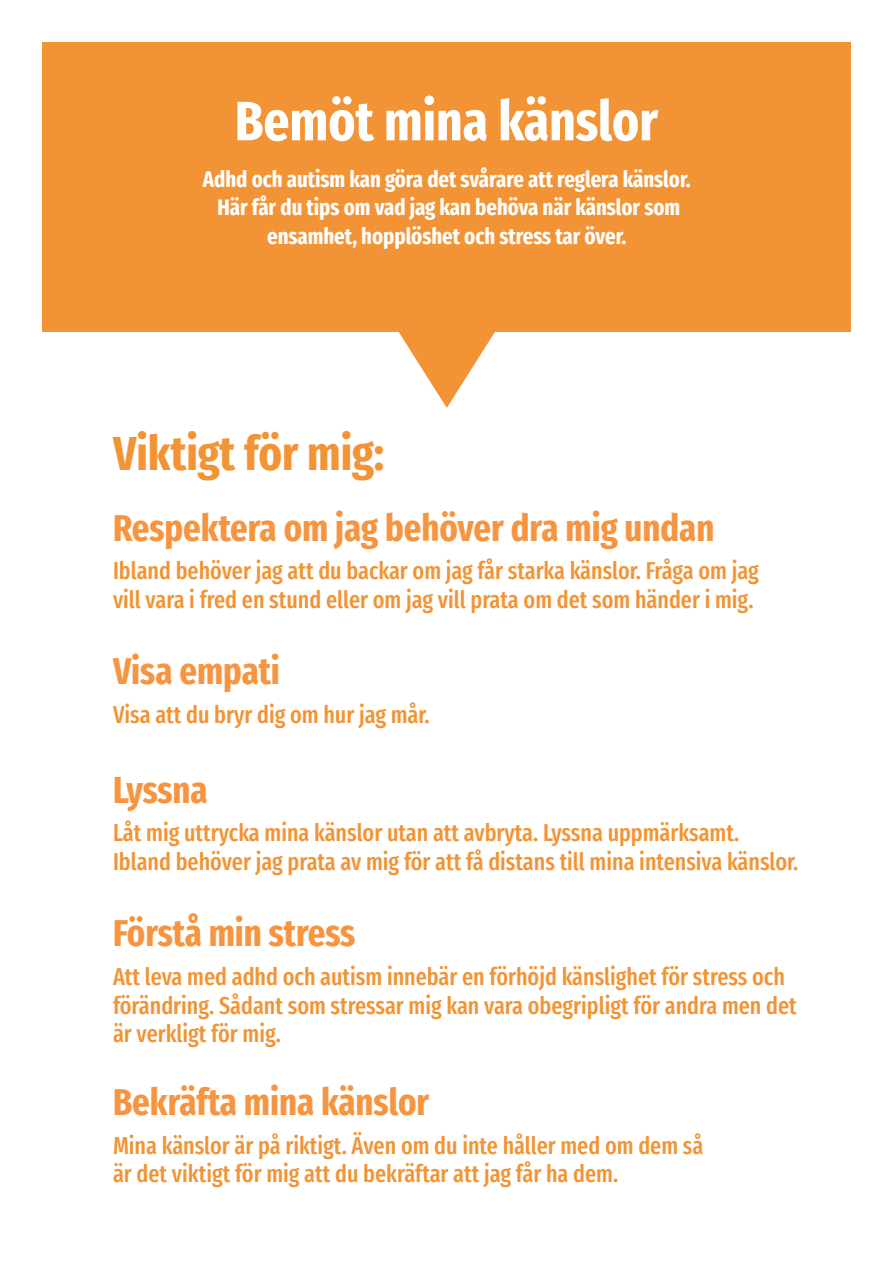
<style>
.page{position:relative;width:893px;height:1263px;background:#fff}
.page>*{position:absolute;margin:0;border:0;box-sizing:border-box;transform-origin:0 0}
.t1{font:700 extra-condensed 55.5px "Fira Sans";color:#fff}
.t2{font:700 extra-condensed 48px "Fira Sans";color:#f29435}
.t3{font:700 extra-condensed 37.5px "Fira Sans";color:#f7943f}
.t4{font:500 extra-condensed 24px/28.8px "Fira Sans";color:#f29435}
.t5{font:700 extra-condensed 22.5px "Fira Sans";color:#fff}
</style>
<div class="page">
<div style="left:43px;top:43px;width:808px;height:289px;background:#f29435"></div>
<svg style="left:398px;top:332px;width:97px;height:76px"></svg>
<p class="t1" style="left:235px;top:75px;width:425px">Bemöt mina känslor</p>
<p class="t5" style="left:203px;top:160px;width:489px">Adhd och autism kan göra det svårare att reglera känslor.</p>
<p class="t5" style="left:217px;top:189px;width:464px">Här får du tips om vad jag kan behöva när känslor som</p>
<p class="t5" style="left:267px;top:217px;width:361px">ensamhet, hopplöshet och stress tar över.</p>
<p class="t2" style="left:113px;top:413px;width:273px">Viktigt för mig:</p>
<p class="t3" style="left:113px;top:496px;width:603px">Respektera om jag behöver dra mig undan</p>
<p class="t4" style="left:113px;top:555px;width:647px">Ibland behöver jag att du backar om jag får starka känslor. Fråga om jag vill vara i fred en stund eller om jag vill prata om det som händer i mig.</p>
<p class="t3" style="left:113px;top:640px;width:168px">Visa empati</p>
<p class="t4" style="left:113px;top:699px;width:318px">Visa att du bryr dig om hur jag mår.</p>
<p class="t3" style="left:113px;top:758px;width:96px">Lyssna</p>
<p class="t4" style="left:113px;top:817px;width:687px">Låt mig uttrycka mina känslor utan att avbryta. Lyssna uppmärksamt.<br>Ibland behöver jag prata av mig för att få distans till mina intensiva känslor.</p>
<p class="t3" style="left:113px;top:902px;width:244px">Förstå min stress</p>
<p class="t4" style="left:113px;top:961px;width:685px">Att leva med adhd och autism innebär en förhöjd känslighet för stress och förändring. Sådant som stressar mig kan vara obegripligt för andra men det är verkligt för mig.</p>
<p class="t3" style="left:113px;top:1071px;width:318px">Bekräfta mina känslor</p>
<p class="t4" style="left:113px;top:1129px;width:592px">Mina känslor är på riktigt. Även om du inte håller med om dem så är det viktigt för mig att du bekräftar att jag får ha dem.</p>
</div>
